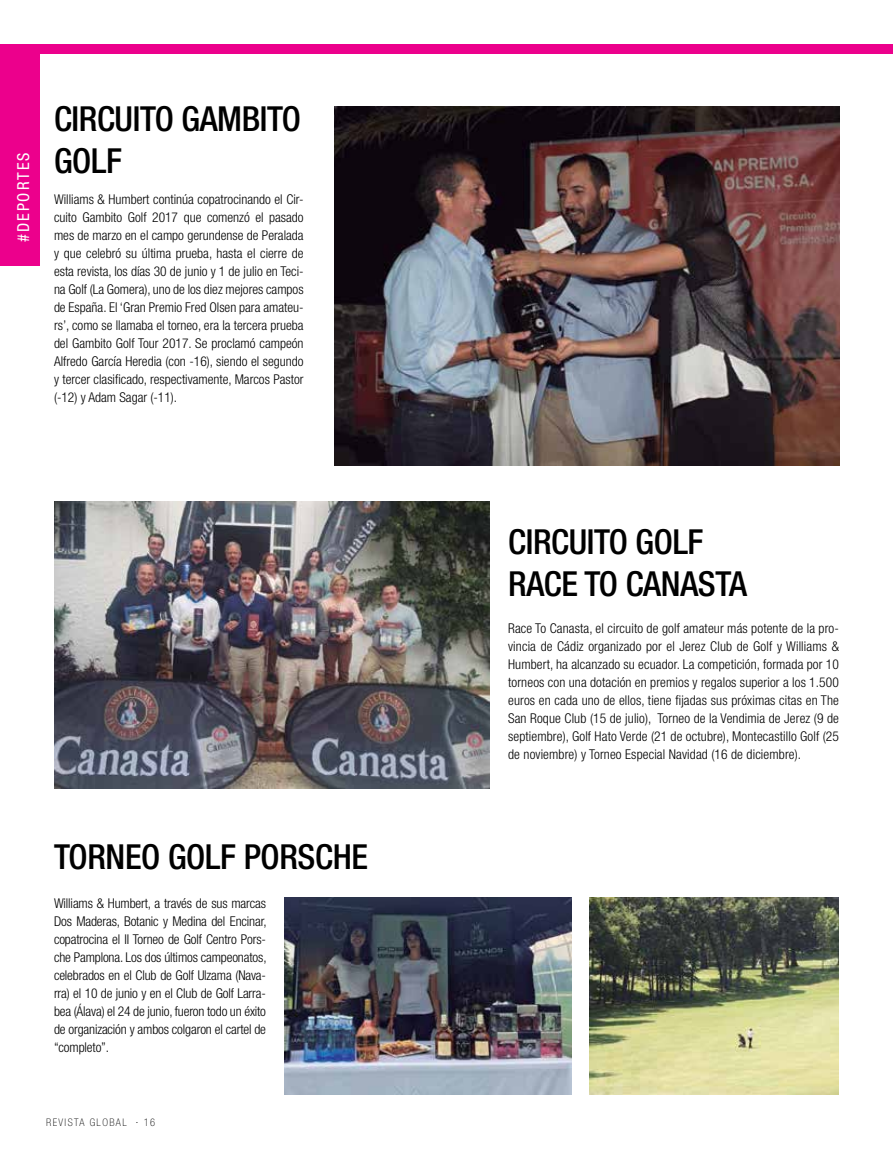
<style>
.page{position:relative;width:893px;height:1149px;background:#fff}
.page>*{position:absolute;margin:0;border:0;box-sizing:border-box;transform-origin:0 0}
.t1{font:500 condensed 34.5px/41.4px "Helvetica Neue LT Com";letter-spacing:-.01em;color:#000;text-align:right}
.t2{font:condensed 16.5px "Helvetica Neue LT Pro";letter-spacing:.12em;color:#fff}
.t3{font:300 condensed 13.5px/18px "Helvetica Neue LT Pro";color:#000;text-align:justify}
.t4{font:100 condensed 10.5px "Helvetica Neue LT Pro";letter-spacing:.13em;color:#000101}
</style>
<div class="page">
<img style="left:334px;top:106px;width:505px;height:359px">
<img style="left:54px;top:501px;width:435px;height:287px">
<img style="left:284px;top:897px;width:287px;height:197px">
<div style="left:0;top:44px;width:893px;height:10px;background:#ec008c"></div>
<div style="left:0;top:46px;width:39px;height:219px;background:#ec008c"></div>
<img style="left:589px;top:897px;width:250px;height:197px">
<p class="t2" style="left:14px;top:242px;width:91px;rotate:-90deg">#DEPORTES</p>
<h1 class="t1" style="left:54px;top:98px;width:33px">CIRCUITO</h1>
<h1 class="t1" style="left:181px;top:98px;width:36px">GAMBITO</h1>
<h1 class="t1" style="left:54px;top:139px;width:36px">GOLF</h1>
<p class="t3" style="left:54px;top:190px;width:251px">Williams &amp; Humbert continúa copatrocinando el Cir&shy;cuito Gambito Golf 2017 que comenzó el pasado mes de marzo en el campo gerundense de Peralada y que celebró su última prueba, hasta el cierre de esta revista, los días 30 de junio y 1 de julio en Teci&shy;na Golf (La Gomera), uno de los diez mejores campos de España. El ‘Gran Premio Fred Olsen para amateu&shy;rs’, como se llamaba el torneo, era la tercera prueba del Gambito Golf Tour 2017. Se proclamó campeón Alfredo García Heredia (con -16), siendo el segundo y tercer clasificado, respectivamente, Marcos Pastor (-12) y Adam Sagar (-11).</p>
<h1 class="t1" style="left:54px;top:835px;width:34px">TORNEO</h1>
<h1 class="t1" style="left:168px;top:835px;width:111px">GOLF PORSCHE</h1>
<p class="t3" style="left:54px;top:893px;width:214px">Williams &amp; Humbert, a través de sus marcas Dos Maderas, Botanic y Medina del Encinar, copatrocina el II Torneo de Golf Centro Pors&shy;che Pamplona. Los dos últimos campeonatos, celebrados en el Club de Golf Ulzama (Nava&shy;rra) el 10 de junio y en el Club de Golf Larra&shy;bea (Álava) el 24 de junio, fueron todo un éxito de organización y ambos colgaron el cartel de “completo”.</p>
<p class="t4" style="left:46px;top:1115px;width:111px">REVISTA GLOBAL · 16</p>
<h1 class="t1" style="left:508px;top:521px;width:33px">CIRCUITO</h1>
<h1 class="t1" style="left:508px;top:521px;width:163px">GOLF<br>RACE TO CANASTA</h1>
<p class="t3" style="left:508px;top:619px;width:332px">Race To Canasta, el circuito de golf amateur más potente de la pro&shy;vincia de Cádiz organizado por el Jerez Club de Golf y Williams &amp; Humbert, ha alcanzado su ecuador. La competición, formada por 10 torneos con una dotación en premios y regalos superior a los 1.500 euros en cada uno de ellos, tiene fijadas sus próximas citas en The San Roque Club (15 de julio), Torneo de la Vendimia de Jerez (9 de septiembre), Golf Hato Verde (21 de octubre), Montecastillo Golf (25 de noviembre) y Torneo Especial Navidad (16 de diciembre).</p>
</div>
